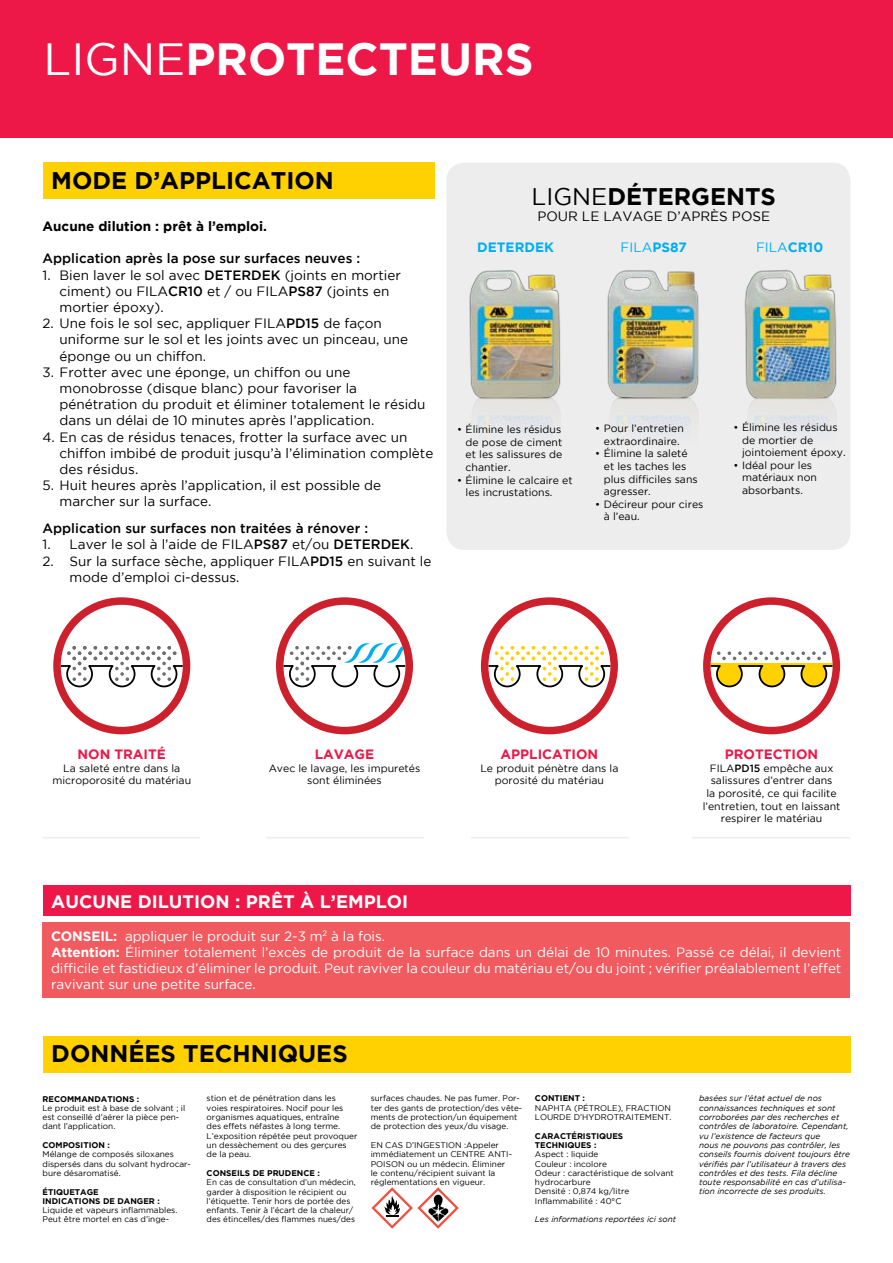
<style>
.page{position:relative;width:893px;height:1263px;background:#fff}
.page>*{position:absolute;margin:0;border:0;box-sizing:border-box;transform-origin:0 0}
.t1{font:45px "Gotham";color:#fff}
.t2{font:700 45px "Gotham";color:#fff}
.t3{font:700 24px "Gotham";color:#000}
.t4{font:24px "Gotham";color:#000}
.t5{font:700 18px "Gotham";color:#fff}
.t6{font:13.5px/16.2px "Gotham";color:#000}
.t7{font:13.5px/16.2px "Gotham";letter-spacing:-.005em;color:#fff}
.t8{font:500 13.5px "Gotham";color:#000}
.t9{font:700 13.5px "Gotham";color:#ed1847}
.t10{font:700 13.5px "Gotham";color:#000}
.t11{font:13.5px "Gotham";color:#00aeef}
.t12{font:700 13.5px "Gotham";color:#00aeef}
.t13{font:10.5px/12.6px "Gotham";color:#000;text-align:center}
.t14{font:8.25px/9.3px "Gotham";color:#000}
.t15{font:italic 8.25px/9.3px "Gotham";color:#000}
.t16{font:700 8.25px/9.3px "Gotham";color:#000}
.s1{font-weight:700}
.s2{font-weight:500}
</style>
<div class="page">
<div style="left:446px;top:163px;width:404px;height:387px;background:#ededee;border-radius:18px"></div>
<div style="left:0;top:0;width:893px;height:137px;background:#ed1847"></div>
<div style="left:43px;top:163px;width:392px;height:36px;background:#ffd100"></div>
<div style="left:43px;top:1036px;width:807px;height:37px;background:#ffd100"></div>
<img style="left:469px;top:270px;width:92px;height:163px">
<img style="left:607px;top:270px;width:92px;height:163px">
<img style="left:744px;top:269px;width:93px;height:164px">
<div style="left:43px;top:886px;width:807px;height:30px;background:#ed1847"></div>
<div style="left:43px;top:922px;width:807px;height:76px;background:#f15b60"></div>
<svg style="left:62px;top:646px;width:119px;height:42px"></svg>
<div style="left:53px;top:597px;width:137px;height:137px;border:8px solid #cd202d;border-radius:50%"></div>
<svg style="left:285px;top:643px;width:119px;height:45px"></svg>
<div style="left:276px;top:597px;width:137px;height:137px;border:8px solid #cd202d;border-radius:50%"></div>
<svg style="left:490px;top:646px;width:119px;height:42px"></svg>
<div style="left:481px;top:597px;width:137px;height:137px;border:8px solid #cd202d;border-radius:50%"></div>
<svg style="left:712px;top:651px;width:119px;height:37px"></svg>
<div style="left:703px;top:597px;width:137px;height:137px;border:8px solid #cd202d;border-radius:50%"></div>
<hr style="left:43px;top:837px;width:157px;height:1px;background:#ededee">
<hr style="left:266px;top:837px;width:158px;height:1px;background:#ededee">
<hr style="left:471px;top:837px;width:158px;height:1px;background:#ededee">
<hr style="left:692px;top:837px;width:158px;height:1px;background:#ededee">
<svg style="left:371px;top:1187px;width:88px;height:42px"></svg>
<h1 class="t1" style="left:43px;top:35px;width:237px">LIGNE<span class="s1">PROTE</span></h1>
<h1 class="t2" style="left:346px;top:33px;width:64px">CTEU</h1>
<h1 class="t2" style="left:472px;top:33px;width:63px">RS</h1>
<h2 class="t3" style="left:51px;top:166px;width:263px">MODE D’APPLICATION</h2>
<h3 class="t10" style="left:43px;top:218px;width:226px">Aucune dilution : prêt à l’emploi.</h3>
<h3 class="t8" style="left:43px;top:251px;width:319px">Application après la pose sur surfaces neuves :</h3>
<h3 class="t6" style="left:60px;top:266px;width:343px;text-indent:-17px">1. Bien laver le sol avec <span class="s2">DETERDEK</span> (joints en mortier ciment) ou FILA<span class="s2">CR10</span> et / ou FILA<span class="s2">PS87</span> (joints en mortier époxy).</h3>
<h3 class="t6" style="left:60px;top:315px;width:350px;text-indent:-17px">2. Une fois le sol sec, appliquer FILA<span class="s2">PD15</span> de façon uniforme sur le sol et les joints avec un pinceau, une éponge ou un chiffon.</h3>
<h3 class="t6" style="left:60px;top:364px;width:367px;text-indent:-17px">3. Frotter avec une éponge, un chiffon ou une monobrosse (disque blanc) pour favoriser la pénétration du produit et éliminer totalement le résidu dans un délai de 10 minutes après l’application.</h3>
<h3 class="t6" style="left:60px;top:428px;width:375px;text-indent:-17px">4. En cas de résidus tenaces, frotter la surface avec un chiffon imbibé de produit jusqu’à l’élimination complète des résidus.</h3>
<h3 class="t6" style="left:60px;top:477px;width:323px;text-indent:-17px">5. Huit heures après l’application, il est possible de marcher sur la surface.</h3>
<h3 class="t8" style="left:43px;top:521px;width:327px">Application sur surfaces non traitées à rénover :</h3>
<h3 class="t6" style="left:43px;top:536px;width:372px">1. Laver le sol à l’aide de FILA<span class="s2">PS87</span> et/ou <span class="s2">DETERDEK</span>.</h3>
<h3 class="t6" style="left:70px;top:552px;width:363px;text-indent:-27px">2. Sur la surface sèche, appliquer FILA<span class="s2">PD15</span> en suivant le mode d’emploi ci-dessus.</h3>
<h2 class="t4" style="left:532px;top:183px;width:111px">LIGNE<span class="s1">DÉTE</span></h2>
<h2 class="t3" style="left:674px;top:183px;width:54px">RGENT</h2>
<h2 class="t3" style="left:761px;top:183px;width:17px">S</h2>
<h3 class="t6" style="left:537px;top:208px;width:234px">POUR LE LAVAGE D’APRÈS POSE</h3>
<h3 class="t12" style="left:477px;top:239px;width:20px">DETE</h3>
<h3 class="t12" style="left:515px;top:239px;width:41px">RDEK</h3>
<h3 class="t11" style="left:621px;top:239px;width:68px">FILA<span class="s1">PS87</span></h3>
<h3 class="t11" style="left:756px;top:239px;width:69px">FILA<span class="s1">CR10</span></h3>
<p class="t13" style="left:466px;top:423px;width:98px;text-align:justify;text-indent:-9px">• Élimine les résidus de pose de ciment et les salissures de chantier.</p>
<p class="t13" style="left:466px;top:473px;width:109px;text-align:left;text-indent:-9px">• Élimine le calcaire et les incrustations.</p>
<p class="t13" style="left:595px;top:422px;width:90px">• Pour l’entretien extraordinaire.</p>
<p class="t13" style="left:604px;top:447px;width:95px;text-align:left;text-indent:-9px">• Élimine la saleté et les taches les plus difficiles sans agresser.</p>
<p class="t13" style="left:604px;top:498px;width:101px;text-align:left;text-indent:-9px">• Décireur pour cires à l’eau.</p>
<p class="t13" style="left:742px;top:421px;width:105px;text-align:left;text-indent:-9px">• Élimine les résidus de mortier de jointoiement époxy.</p>
<p class="t13" style="left:742px;top:459px;width:76px;text-align:left;text-indent:-9px">• Idéal pour les matériaux non absorbants.</p>
<h3 class="t9" style="left:78px;top:746px;width:12px">NON</h3>
<h3 class="t9" style="left:114px;top:746px;width:44px">TRAITÉ</h3>
<p class="t13" style="left:52px;top:761px;width:140px">La saleté entre dans la microporosité du matériau</p>
<h3 class="t9" style="left:315px;top:746px;width:20px">LAVA</h3>
<h3 class="t9" style="left:355px;top:746px;width:19px">GE</h3>
<p class="t13" style="left:269px;top:761px;width:153px">Avec le lavage, les impuretés sont éliminées</p>
<h3 class="t9" style="left:501px;top:746px;width:87px">APPLICATION</h3>
<p class="t13" style="left:480px;top:761px;width:139px">Le produit pénètre dans la porosité du matériau</p>
<h3 class="t9" style="left:725px;top:746px;width:30px">PROTE</h3>
<h3 class="t9" style="left:773px;top:746px;width:35px">CTION</h3>
<p class="t13" style="left:703px;top:761px;width:139px">FILA<span class="s2">PD15</span> empêche aux salissures d’entrer dans<br>la porosité, ce qui facilite l’entretien, tout en laissant respirer le matériau</p>
<h3 class="t5" style="left:51px;top:891px;width:55px">AUCUNE</h3>
<h3 class="t5" style="left:138px;top:891px;width:272px">DILUTION : PRÊT À L’EMPLOI</h3>
<p class="t7" style="left:51px;top:928px;width:792px"><span class="s1">CONSEIL:</span> appliquer le produit sur 2-3 m<sup>2</sup> à la fois.<br><span class="s1">Attention:</span> éliminer totalement l’excès de produit de la surface dans un délai de 10 minutes. Passé ce délai, il devient difficile et fastidieux d’éliminer le produit. Peut raviver la couleur du matériau et/ou du joint ; vérifier préalablement l’effet ravivant sur une petite surface.</p>
<h2 class="t3" style="left:51px;top:1040px;width:38px">DONNÉE</h2>
<h2 class="t3" style="left:161px;top:1040px;width:189px">S TECHN IQUES</h2>
<p class="t16" style="left:43px;top:1094px;width:98px">RECOMMAN DATIONS :</p>
<p class="t14" style="left:43px;top:1103px;width:144px">Le produit est à base de solvant ; il est conseillé d’aérer la pièce pen&shy;dant l’application.</p>
<p class="t16" style="left:43px;top:1140px;width:69px">COMPOSITION :</p>
<p class="t14" style="left:43px;top:1149px;width:150px">Mélange de composés siloxanes dispersés dans du solvant hydrocar&shy;bure désaromatisé.</p>
<p class="t16" style="left:43px;top:1187px;width:28px">ÉTIQUETA</p>
<p class="t16" style="left:43px;top:1187px;width:119px;text-indent:44px">GE<br>IN DICATIONS DE DANGER :</p>
<p class="t14" style="left:43px;top:1205px;width:136px">Liquide et vapeurs inflammables.<br>Peut être mortel en cas d’inge-</p>
<p class="t14" style="left:207px;top:1094px;width:152px">stion et de pénétration dans les voies respiratoires. Nocif pour les organismes aquatiques, entraîne<br>des effets néfastes à long terme.<br>L’exposition répétée peut provoquer un dessèchement ou des gerçures de la peau.</p>
<p class="t16" style="left:207px;top:1168px;width:115px">CONSEILS DE PRUDENCE :</p>
<p class="t14" style="left:207px;top:1177px;width:151px">En cas de consultation d’un médecin, garder à disposition le récipient ou l’étiquette. Tenir hors de portée des enfants. Tenir à l’écart de la chaleur/ des étincelles/des flammes nues/des</p>
<p class="t14" style="left:371px;top:1094px;width:153px">surfaces chaudes. Ne pas fumer. Por&shy;ter des gants de protection/des vête&shy;ments de protection/un équipement de protection des yeux/du visage.</p>
<p class="t14" style="left:371px;top:1140px;width:143px">EN CAS D’INGESTION :Appeler immédiatement un CENTRE ANTI-<br>POISON ou un médecin. Éliminer le contenu/récipient suivant la réglementations en vigueur.</p>
<p class="t16" style="left:535px;top:1094px;width:14px">CONT</p>
<p class="t16" style="left:560px;top:1094px;width:10px">IENT</p>
<p class="t16" style="left:582px;top:1094px;width:4px">:</p>
<p class="t14" style="left:535px;top:1103px;width:138px">NAPHTA (PÉTROLE), FRACTION<br>LOURDE D’HYDROTRAITEMENT.</p>
<p class="t16" style="left:535px;top:1131px;width:90px">CARACTÉRISTIQUES<br>TECHN IQUES :</p>
<p class="t14" style="left:535px;top:1149px;width:140px">Aspect : liquide<br>Couleur : incolore<br>Odeur : caractéristique de solvant hydrocarbure<br>Densité : 0,874 kg/litre<br>Inflammabilité : 40°C</p>
<p class="t15" style="left:535px;top:1215px;width:143px">Les informations reportées ici sont</p>
<p class="t15" style="left:699px;top:1094px;width:152px">basées sur l’état actuel de nos connaissances techniques et sont corroborées par des recherches et contrôles de laboratoire. Cependant, vu l’existence de facteurs que<br>nous ne pouvons pas contrôler, les conseils fournis doivent toujours être vérifiés par l’utilisateur à travers des contrôles et des tests. Fila décline toute responsabilité en cas d’utilisa&shy;tion incorrecte de ses produits.</p>
</div>
